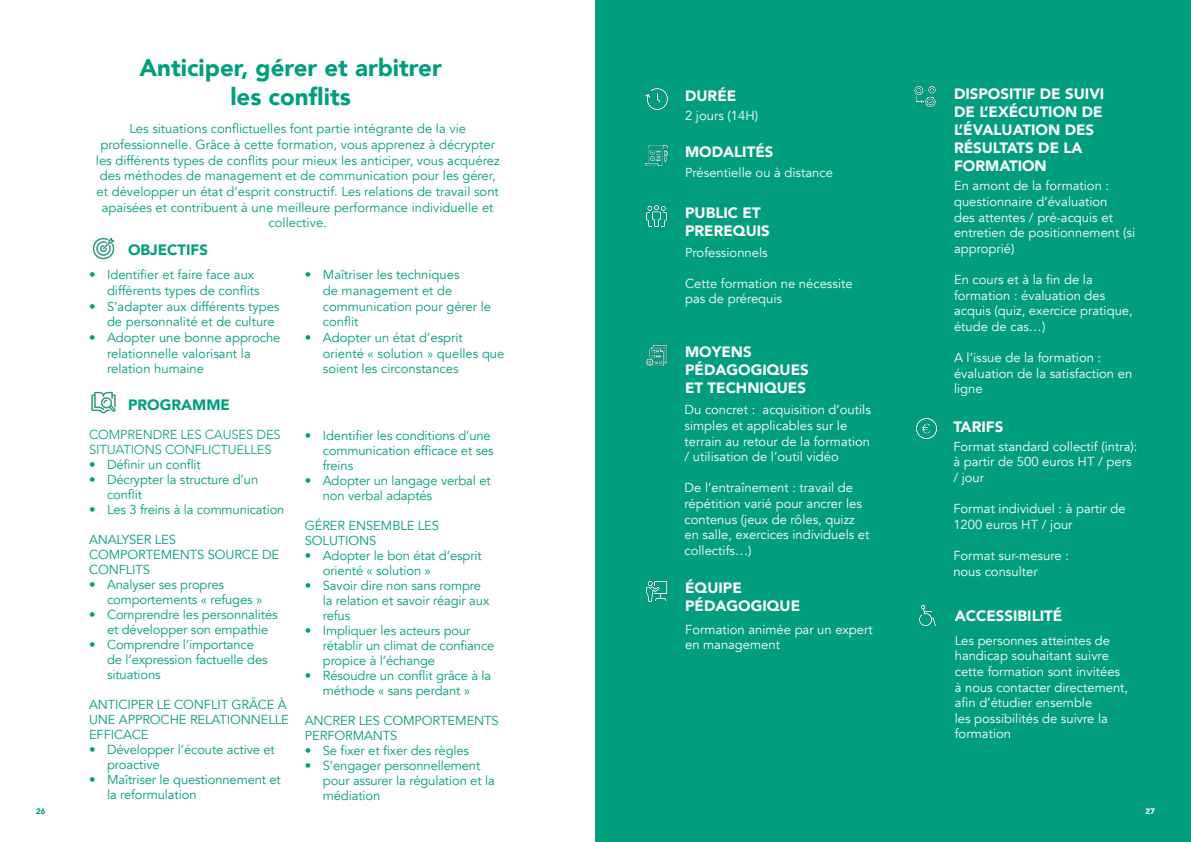
<style>
.page{position:relative;width:1191px;height:842px;background:#fff}
.page>*{position:absolute;margin:0;border:0;box-sizing:border-box;transform-origin:0 0}
.t1{font:900 24px/28.8px "Avenir";color:#009e7d;text-align:center}
.t2{font:900 15px/18px "Avenir";color:#fff}
.t3{font:900 15px "Avenir";color:#009e7d}
.t4{font:13px/15px "Avenir";letter-spacing:-.01em;color:#009e7d}
.t5{font:13px/15.6px "Avenir";color:#fff}
.t6{font:300 13px/15px "Avenir";letter-spacing:-.01em;color:#009e7d}
.t7{font:900 8px "Avenir";color:#009e7d}
.t8{font:900 8px "Avenir";color:#fff}
</style>
<div class="page">
<div style="left:595px;top:0;width:596px;height:842px;background:#009e7d"></div>
<img style="left:92px;top:237px;width:23px;height:23px">
<img style="left:91px;top:391px;width:25px;height:23px">
<img style="left:645px;top:88px;width:23px;height:23px">
<img style="left:646px;top:205px;width:22px;height:22px">
<img style="left:645px;top:581px;width:23px;height:22px">
<img style="left:645px;top:345px;width:23px;height:22px">
<img style="left:915px;top:418px;width:23px;height:22px">
<img style="left:914px;top:86px;width:22px;height:22px">
<img style="left:644px;top:145px;width:25px;height:22px">
<img style="left:919px;top:605px;width:17px;height:21px">
<h1 class="t1" style="left:139px;top:53px;width:304px">Anticiper, gérer et arbitrer les conflits</h1>
<p class="t4" style="left:96px;top:121px;width:405px;line-height:15.6px;text-align:center">Les situations conflictuelles font partie intégrante de la vie professionnelle. Grâce à cette formation, vous apprenez à décrypter les différents types de conflits pour mieux les anticiper, vous acquérez des méthodes de management et de communication pour les gérer, et développer un état d’esprit constructif. Les relations de travail sont apaisées et contribuent à une meilleure performance individuelle et collective.</p>
<p class="t3" style="left:128px;top:237px;width:81px">OBJECTIFS</p>
<p class="t4" style="left:107px;top:267px;width:154px;line-height:15.6px;text-indent:-18px">• Identifier et faire face aux différents types de conflits</p>
<p class="t4" style="left:107px;top:299px;width:174px;line-height:15.6px;text-indent:-18px">• S’adapter aux différents types de personnalité et de culture</p>
<p class="t4" style="left:107px;top:330px;width:175px;line-height:15.6px;text-indent:-18px">• Adopter une bonne approche relationnelle valorisant la relation humaine</p>
<p class="t3" style="left:128px;top:392px;width:103px">PROGRAMME</p>
<p class="t6" style="left:89px;top:427px;width:193px">COMPRENDRE LES CAUSES DES<br>SITUATIONS CONFLICTUELLES</p>
<p class="t4" style="left:89px;top:457px;width:113px">• Définir un conflit</p>
<p class="t4" style="left:107px;top:472px;width:153px;text-indent:-18px">• Décrypter la structure d’un conflit</p>
<p class="t4" style="left:89px;top:502px;width:197px">• Les 3 freins à la communication</p>
<p class="t4" style="left:89px;top:532px;width:192px">ANALYSER LES<br>COMPORTEMENTS SOURCE DE<br>CONFLITS</p>
<p class="t4" style="left:107px;top:577px;width:157px;text-indent:-18px">• Analyser ses propres comportements « refuges »</p>
<p class="t4" style="left:107px;top:607px;width:172px;text-indent:-18px">• Comprendre les personnalités et développer son empathie</p>
<p class="t4" style="left:107px;top:637px;width:162px;text-indent:-18px">• Comprendre l’importance de l’expression factuelle des situations</p>
<p class="t4" style="left:89px;top:697px;width:201px">ANTICIPER LE CONFLIT GRÂCE À<br>UNE APPROCHE RELATIONNELLE<br>EFFICACE</p>
<p class="t4" style="left:107px;top:742px;width:169px;text-indent:-18px">• Développer l’écoute active et proactive</p>
<p class="t4" style="left:107px;top:772px;width:175px;text-indent:-18px">• Maîtriser le questionnement et la reformulation</p>
<p class="t4" style="left:323px;top:267px;width:170px;line-height:15.6px;text-indent:-18px">• Maîtriser les techniques<br>de management et de communication pour gérer le conflit</p>
<p class="t4" style="left:323px;top:330px;width:183px;line-height:15.6px;text-indent:-18px">• Adopter un état d’esprit orienté « solution » quelles que soient les circonstances</p>
<p class="t4" style="left:323px;top:428px;width:172px;text-indent:-18px">• Identifier les conditions d’une communication efficace et ses freins</p>
<p class="t4" style="left:323px;top:473px;width:169px;text-indent:-18px">• Adopter un langage verbal et non verbal adaptés</p>
<p class="t4" style="left:305px;top:518px;width:136px">GÉRER ENSEMBLE LES<br>SOLUTIONS</p>
<p class="t4" style="left:323px;top:548px;width:160px;text-indent:-18px">• Adopter le bon état d’esprit orienté « solution »</p>
<p class="t4" style="left:323px;top:578px;width:168px;text-indent:-18px">• Savoir dire non sans rompre la relation et savoir réagir aux refus</p>
<p class="t4" style="left:323px;top:623px;width:173px;text-indent:-18px">• Impliquer les acteurs pour rétablir un climat de confiance propice à l’échange</p>
<p class="t4" style="left:305px;top:668px;width:188px;text-align:center">• Résoudre un conflit grâce à la méthode « sans perdant »</p>
<p class="t4" style="left:305px;top:713px;width:195px">ANCRER LES COMPORTEMENTS<br>PERFORMANTS</p>
<p class="t4" style="left:305px;top:743px;width:166px">• Se fixer et fixer des règles</p>
<p class="t4" style="left:323px;top:758px;width:173px;text-indent:-18px">• S’engager personnellement pour assurer la régulation et la médiation</p>
<p class="t2" style="left:685px;top:86px;width:53px">DURÉE</p>
<p class="t5" style="left:685px;top:108px;width:74px">2 jours (14H)</p>
<p class="t2" style="left:685px;top:143px;width:90px">MODALITÉS</p>
<p class="t5" style="left:685px;top:165px;width:149px">Présentielle ou à distance</p>
<p class="t2" style="left:685px;top:203px;width:86px">PUBLIC ET<br>PREREQUIS</p>
<p class="t5" style="left:685px;top:244px;width:84px">Professionnels</p>
<p class="t5" style="left:685px;top:276px;width:169px">Cette formation ne nécessite pas de prérequis</p>
<p class="t2" style="left:685px;top:342px;width:125px">MOYENS<br>PÉDAGOGIQUES<br>ET TECHNIQUES</p>
<p class="t5" style="left:684px;top:402px;width:188px">Du concret : acquisition d’outils simples et applicables sur le terrain au retour de la formation / utilisation de l’outil vidéo</p>
<p class="t5" style="left:684px;top:480px;width:186px">De l’entraînement : travail de répétition varié pour ancrer les contenus (jeux de rôles, quizz en salle, exercices individuels et collectifs…)</p>
<p class="t2" style="left:685px;top:579px;width:117px">ÉQUIPE<br>PÉDAGOGIQUE</p>
<p class="t5" style="left:685px;top:622px;width:189px">Formation animée par un expert en management</p>
<p class="t2" style="left:954px;top:85px;width:152px">DISPOSITIF DE SUIVI<br>DE L’EXÉCUTION DE<br>L’ÉVALUATION DES<br>RÉSULTATS DE LA<br>FORMATION</p>
<p class="t5" style="left:954px;top:178px;width:183px">En amont de la formation : questionnaire d’évaluation<br>des attentes / pré-acquis et entretien de positionnement (si approprié)</p>
<p class="t5" style="left:954px;top:272px;width:180px">En cours et à la fin de la formation : évaluation des acquis (quiz, exercice pratique, étude de cas…)</p>
<p class="t5" style="left:954px;top:350px;width:180px">A l’issue de la formation : évaluation de la satisfaction en ligne</p>
<p class="t2" style="left:953px;top:417px;width:52px">TARIFS</p>
<p class="t5" style="left:953px;top:439px;width:186px">Format standard collectif (intra): à partir de 500 euros HT / pers / jour</p>
<p class="t5" style="left:953px;top:501px;width:174px">Format individuel : à partir de<br>1200 euros HT / jour</p>
<p class="t5" style="left:953px;top:548px;width:117px">Format sur-mesure : nous consulter</p>
<p class="t2" style="left:954px;top:606px;width:109px">ACCESSIBILITÉ</p>
<p class="t5" style="left:954px;top:633px;width:175px">Les personnes atteintes de handicap souhaitant suivre cette formation sont invitées à nous contacter directement, afin d’étudier ensemble<br>les possibilités de suivre la formation</p>
<p class="t7" style="left:36px;top:804px;width:11px">26</p>
<p class="t8" style="left:1145px;top:804px;width:11px">27</p>
</div>
